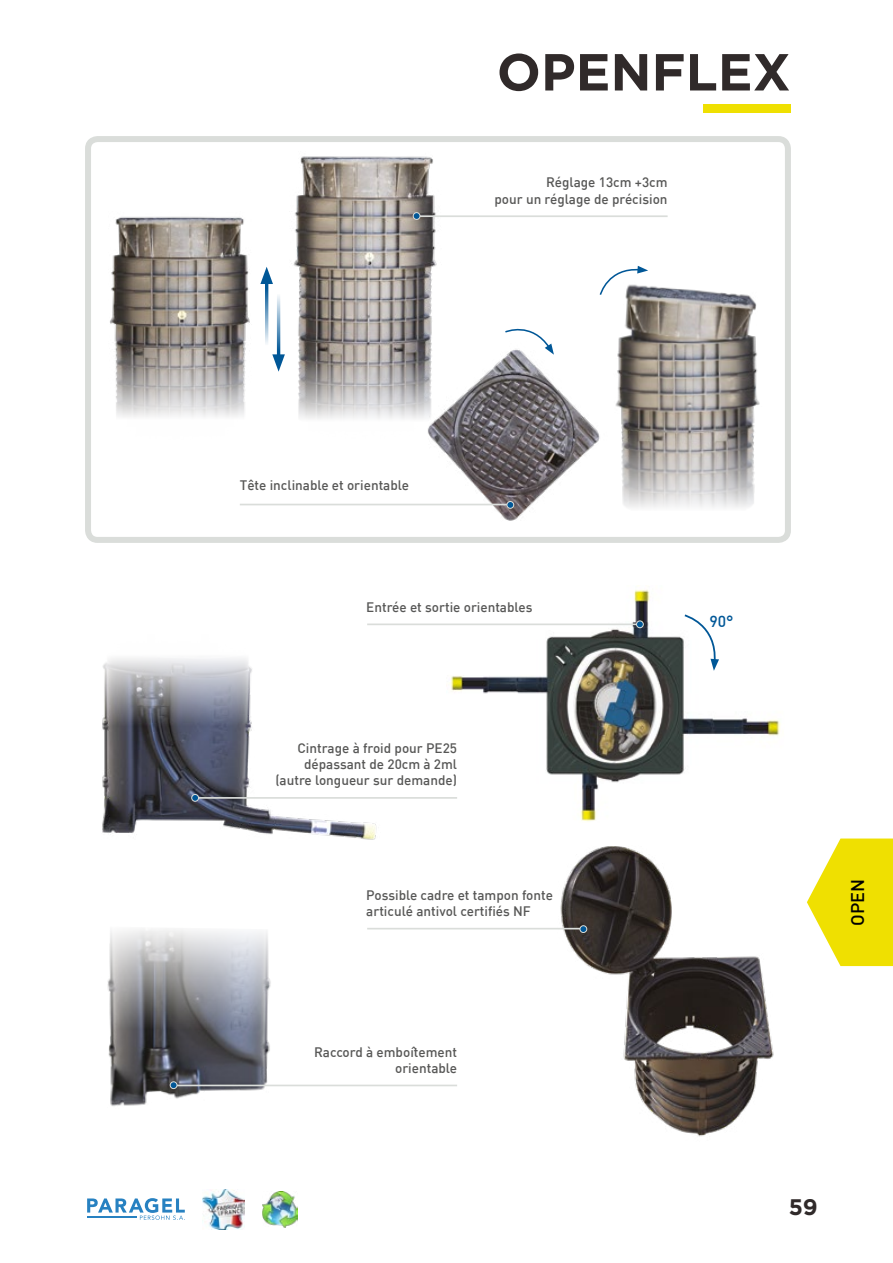
<style>
.page{position:relative;width:893px;height:1263px;background:#fff}
.page>*{position:absolute;margin:0;border:0;box-sizing:border-box;transform-origin:0 0}
.t1{font:700 52.05px "Gotham";color:#302a2a}
.t2{font:700 22.5px "Gotham";color:#302a2a}
.t3{font:500 18px "DIN";color:#000}
.t4{font:500 15.75px "DIN";color:#005797}
.t5{font:500 13.5px/16.2px "DIN";color:#575756;text-align:right}
</style>
<div class="page">
<img style="left:262px;top:1191px;width:36px;height:37px">
<img style="left:202px;top:1189px;width:42px;height:41px">
<svg style="left:87px;top:1198px;width:98px;height:22px"></svg>
<hr style="left:87px;top:1216px;width:49px;height:2px;background:#2781c1">
<div style="left:704px;top:105px;width:87px;height:8px;background:#efe001"></div>
<img style="left:449px;top:590px;width:332px;height:231px">
<svg style="left:683px;top:614px;width:36px;height:57px"></svg>
<img style="left:411px;top:355px;width:154px;height:166px">
<img style="left:539px;top:846px;width:235px;height:291px">
<img style="left:102px;top:658px;width:275px;height:182px">
<img style="left:107px;top:929px;width:177px;height:177px">
<div style="left:85px;top:136px;width:706px;height:407px;border:6px solid #daddda;border-radius:10px"></div>
<img style="left:263px;top:136px;width:215px;height:308px">
<img style="left:85px;top:139px;width:237px;height:305px">
<hr style="left:417px;top:215px;width:251px;height:2px;background:#daddda">
<img style="left:565px;top:234px;width:226px;height:303px">
<hr style="left:265px;top:278px;width:3px;height:67px;background:#005797">
<svg style="left:260px;top:267px;width:13px;height:17px"></svg>
<hr style="left:277px;top:293px;width:3px;height:68px;background:#005797">
<svg style="left:272px;top:354px;width:13px;height:18px"></svg>
<hr style="left:240px;top:504px;width:270px;height:1px;background:#daddda">
<svg style="left:505px;top:328px;width:49px;height:27px"></svg>
<hr style="left:174px;top:1084px;width:283px;height:2px;background:#daddda">
<hr style="left:196px;top:797px;width:261px;height:2px;background:#daddda">
<hr style="left:367px;top:928px;width:217px;height:1px;background:#daddda">
<hr style="left:367px;top:623px;width:273px;height:2px;background:#daddda">
<svg style="left:599px;top:266px;width:49px;height:30px"></svg>
<div style="left:413px;top:213px;width:7px;height:6px;background:#005797;border-radius:50%"></div>
<div style="left:413px;top:212px;width:7px;height:8px;border:1px solid #dbdeda;border-radius:50%"></div>
<div style="left:507px;top:501px;width:7px;height:7px;background:#005797;border-radius:50%"></div>
<div style="left:507px;top:501px;width:7px;height:8px;border:1px solid #dbdeda;border-radius:50%"></div>
<div style="left:636px;top:621px;width:7px;height:7px;background:#005797;border-radius:50%"></div>
<div style="left:636px;top:620px;width:8px;height:8px;border:1px solid #dbdeda;border-radius:50%"></div>
<div style="left:192px;top:794px;width:7px;height:7px;background:#005797;border-radius:50%"></div>
<div style="left:191px;top:794px;width:8px;height:8px;border:1px solid #dbdeda;border-radius:50%"></div>
<div style="left:580px;top:926px;width:7px;height:6px;background:#005797;border-radius:50%"></div>
<div style="left:580px;top:925px;width:7px;height:8px;border:1px solid #dbdeda;border-radius:50%"></div>
<div style="left:170px;top:1082px;width:7px;height:6px;background:#005797;border-radius:50%"></div>
<div style="left:170px;top:1081px;width:7px;height:8px;border:1px solid #dbdeda;border-radius:50%"></div>
<svg style="left:807px;top:838px;width:86px;height:128px"></svg>
<h1 class="t1" style="left:497px;top:38px;width:295px">OPENFLEX</h1>
<p class="t5" style="left:494px;top:174px;width:175px">Réglage 13cm +3cm<br>pour un réglage de précision</p>
<p class="t5" style="left:240px;top:477px;width:171px">Tête inclinable et orientable</p>
<p class="t5" style="left:366px;top:598px;width:168px">Entrée et sortie orientables</p>
<p class="t5" style="left:275px;top:739px;width:183px">Cintrage à froid pour PE25 dépassant de 20cm à 2ml (autre longueur sur demande)</p>
<p class="t5" style="left:366px;top:886px;width:188px;text-align:left">Possible cadre et tampon fonte articulé antivol certifiés NF</p>
<p class="t5" style="left:314px;top:1043px;width:145px">Raccord à emboîtement orientable</p>
<p class="t4" style="left:709px;top:612px;width:26px">90°</p>
<h3 class="t3" style="left:846px;top:926px;width:48px;rotate:-90deg">OPEN</h3>
<h2 class="t2" style="left:789px;top:1192px;width:30px">59</h2>
</div>
